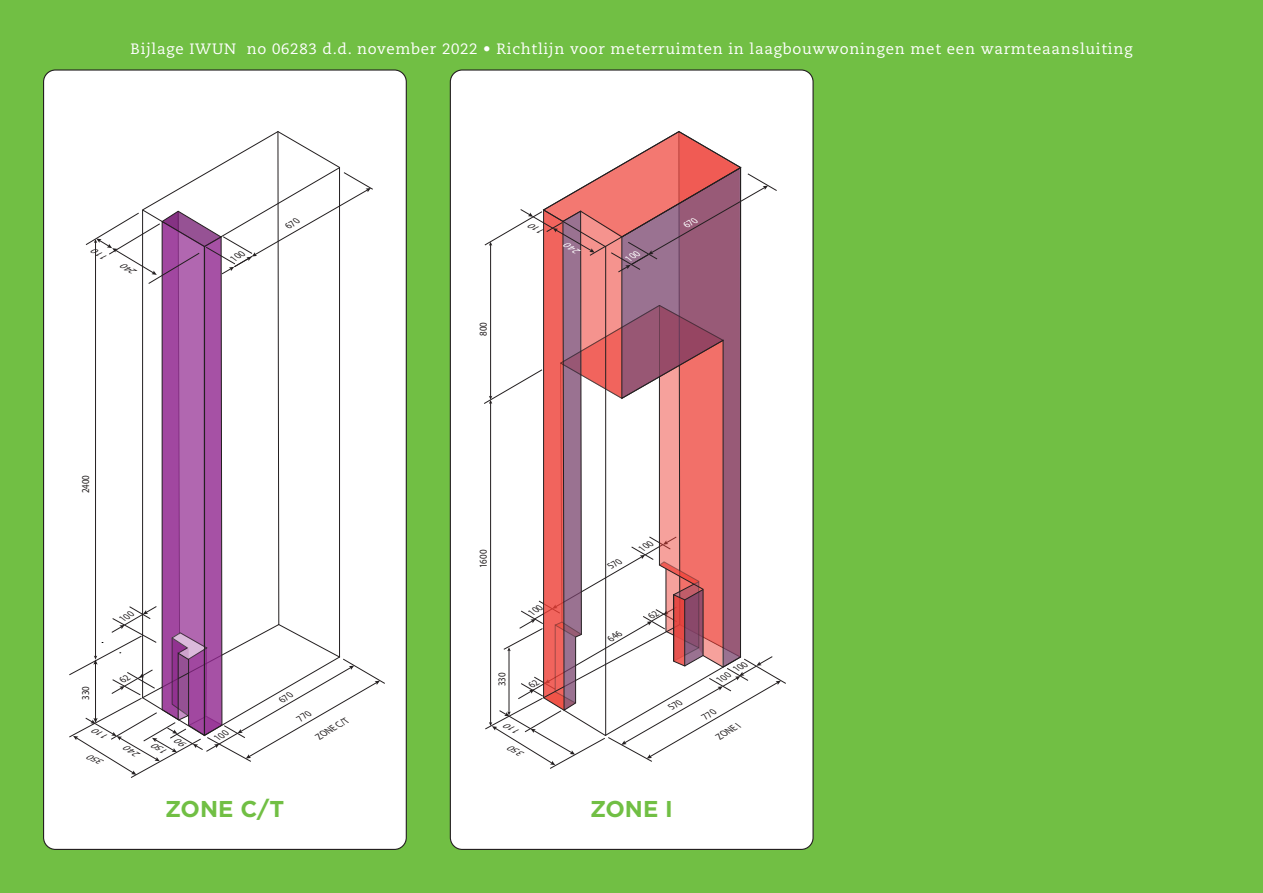
<style>
.page{position:relative;width:1263px;height:893px;background:#71bf44}
.page>*{position:absolute;margin:0;border:0;box-sizing:border-box;transform-origin:0 0}
.t1{font:700 22.95px "Gotham";color:#71bf44}
.t2{font:15px "Caecilia CE";letter-spacing:.05em;color:#fff}
.t3{font:10.65px "Myriad Pro";color:#231f20;scale:.85 1}
.t4{font:italic 9.75px "Myriad Pro";color:#231f20;scale:.91 1}
</style>
<div class="page">
<div style="left:44px;top:70px;width:362px;height:779px;background:#fff;border-radius:12px"></div>
<div style="left:450px;top:70px;width:363px;height:779px;background:#fff;border-radius:12px"></div>
<svg style="left:69px;top:167px;width:316px;height:611px"></svg>
<svg style="left:484px;top:131px;width:302px;height:638px"></svg>
<p class="t2" style="left:130px;top:39px;width:1003px">Bijlage IWUN no 06283 d.d. november 2022 • Richtlijn voor meterruimten in laagbouwwoningen met een warmteaansluiting</p>
<p class="t3" style="left:80px;top:493px;width:23px;rotate:-90deg">2400</p>
<p class="t3" style="left:80px;top:700px;width:18px;rotate:-90deg">330</p>
<p class="t3" style="left:477px;top:336px;width:18px;rotate:-90deg">800</p>
<p class="t4" style="left:315px;top:732px;width:41px;rotate:-31deg">ZONE C/T</p>
<p class="t3" style="left:477px;top:568px;width:23px;rotate:-90deg">1600</p>
<p class="t3" style="left:496px;top:686px;width:18px;rotate:-90deg">330</p>
<h1 class="t1" style="left:165px;top:794px;width:121px">ZONE C/T</h1>
<h1 class="t1" style="left:590px;top:794px;width:84px">ZONE I</h1>
<p class="t4" style="left:716px;top:675px;width:39px;rotate:-31deg">100 100</p>
<p class="t4" style="left:716px;top:732px;width:29px;rotate:-31deg">ZONE I</p>
</div>
